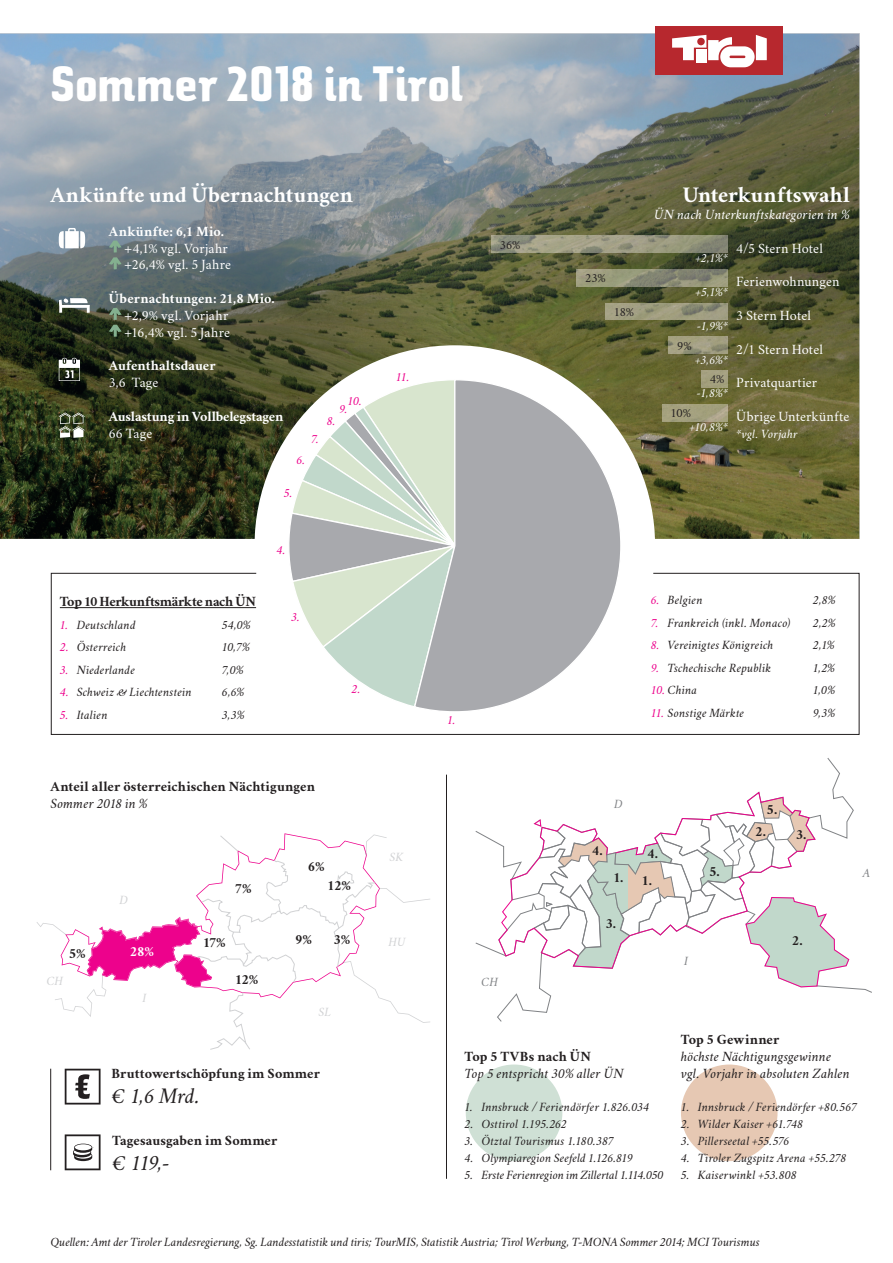
<style>
.page{position:relative;width:893px;height:1263px;background:#fff}
.page>*{position:absolute;margin:0;border:0;box-sizing:border-box;transform-origin:0 0}
.t1{font:49.5px "TW Character Sans";letter-spacing:.005em;color:#fff}
.t2{font:700 22.5px "Crimson";color:#fff}
.t3{font:italic 22.5px "Crimson";letter-spacing:-.035em;color:#231f20}
.t4{font:14.25px/16.8px "Crimson";letter-spacing:.005em;color:#fff}
.t5{font:700 14.25px "Crimson";letter-spacing:.005em;color:#231f20}
.t6{font:italic 14.25px/16.8px "Crimson";letter-spacing:.005em;color:#231f20}
.t7{font:700 14.25px "Crimson";color:#fff}
.t8{font:italic 14.25px "Crimson";letter-spacing:.005em;color:#fff}
.t9{font:700 14.25px "Crimson";letter-spacing:-.025em;color:#231f20}
.t10{font:700 14.25px "Crimson";letter-spacing:.02em;color:#fff}
.t11{font:italic 12.75px "Crimson";letter-spacing:.005em;color:#231f20}
.t12{font:italic 12.75px "Crimson";letter-spacing:.01em;color:#fff}
.t13{font:italic 12.75px "Crimson";color:#ed028c}
.t14{font:12.75px "Crimson";letter-spacing:-.01em;color:#231f20}
.t15{font:italic 12.75px "Crimson";letter-spacing:.01em;color:#d1d2d4}
.t16{font:italic 12.75px "Crimson";color:#808285}
.s1{color:#ed028c}
</style>
<div class="page">
<img style="left:0;top:34px;width:859px;height:505px">
<div style="left:255px;top:345px;width:400px;height:401px;background:#fff;border-radius:50%"></div>
<svg style="left:63px;top:298px;width:28px;height:15px"></svg>
<svg style="left:65px;top:228px;width:22px;height:20px"></svg>
<svg style="left:109px;top:241px;width:13px;height:28px"></svg>
<svg style="left:109px;top:308px;width:13px;height:29px"></svg>
<svg style="left:59px;top:358px;width:23px;height:23px"></svg>
<svg style="left:51px;top:573px;width:808px;height:162px"></svg>
<div style="left:655px;top:26px;width:128px;height:49px;background:#b7282e"></div>
<svg style="left:672px;top:35px;width:95px;height:32px"></svg>
<img style="left:491px;top:236px;width:237px;height:17px">
<img style="left:577px;top:269px;width:151px;height:17px">
<img style="left:605px;top:303px;width:123px;height:17px">
<img style="left:669px;top:337px;width:59px;height:17px">
<img style="left:701px;top:370px;width:27px;height:18px">
<img style="left:662px;top:404px;width:66px;height:17px">
<div style="left:466px;top:1064px;width:96px;height:97px;background:#cfe0d5;border-radius:50%"></div>
<div style="left:681px;top:1064px;width:96px;height:97px;background:#e6c8b3;border-radius:50%"></div>
<hr style="left:446px;top:775px;width:1px;height:404px;background:#231f20">
<svg style="left:36px;top:834px;width:394px;height:216px"></svg>
<hr style="left:50px;top:1069px;width:1px;height:101px;background:#231f20">
<svg style="left:475px;top:758px;width:397px;height:264px"></svg>
<svg style="left:59px;top:412px;width:26px;height:26px"></svg>
<svg style="left:65px;top:1134px;width:36px;height:36px"></svg>
<svg style="left:65px;top:1069px;width:36px;height:35px"></svg>
<svg style="left:287px;top:378px;width:126px;height:330px"></svg>
<svg style="left:413px;top:378px;width:209px;height:335px"></svg>
<h1 class="t1" style="left:51px;top:53px;width:414px">Sommer 2018 in Tirol</h1>
<h2 class="t2" style="left:51px;top:178px;width:304px">Ankünfte und Übernachtungen</h2>
<p class="t10" style="left:109px;top:221px;width:117px">Ankünfte: 6,1 Mio.</p>
<p class="t4" style="left:125px;top:239px;width:108px">+4,1% vgl. Vorjahr +26,4% vgl. 5 Jahre</p>
<p class="t7" style="left:109px;top:288px;width:167px">Übernachtungen: 21,8 Mio.</p>
<p class="t4" style="left:125px;top:306px;width:107px">+2,9% vgl. Vorjahr +16,4% vgl. 5 Jahre</p>
<p class="t7" style="left:109px;top:355px;width:108px">Aufenthaltsdauer</p>
<p class="t4" style="left:109px;top:373px;width:51px">3,6 Tage</p>
<p class="t7" style="left:109px;top:406px;width:176px">Auslastung in Vollbelegstagen</p>
<p class="t4" style="left:109px;top:424px;width:45px">66 Tage</p>
<p class="t13" style="left:311px;top:431px;width:9px">7.</p>
<p class="t13" style="left:296px;top:453px;width:10px">6.</p>
<p class="t13" style="left:348px;top:393px;width:16px">10.</p>
<p class="t13" style="left:339px;top:401px;width:10px">9.</p>
<p class="t13" style="left:327px;top:413px;width:10px">8.</p>
<p class="t13" style="left:284px;top:485px;width:10px">5.</p>
<p class="t9" style="left:60px;top:591px;width:198px">Top 10 Herkunftsmärkte nach ÜN</p>
<p class="t11" style="left:60px;top:617px;width:77px"><span class="s1">1.</span> Deutschland</p>
<p class="t11" style="left:222px;top:617px;width:30px">54,0%</p>
<p class="t11" style="left:60px;top:639px;width:68px"><span class="s1">2.</span> Österreich</p>
<p class="t11" style="left:222px;top:639px;width:30px">10,7%</p>
<p class="t11" style="left:60px;top:662px;width:77px"><span class="s1">3.</span> Niederlande</p>
<p class="t11" style="left:222px;top:662px;width:23px">7,0%</p>
<p class="t11" style="left:60px;top:684px;width:133px"><span class="s1">4.</span> Schweiz &amp; Liechtenstein</p>
<p class="t11" style="left:222px;top:684px;width:24px">6,6%</p>
<p class="t11" style="left:60px;top:707px;width:49px"><span class="s1">5.</span> Italien</p>
<p class="t11" style="left:222px;top:707px;width:24px">3,3%</p>
<p class="t13" style="left:277px;top:542px;width:10px">4.</p>
<p class="t13" style="left:291px;top:610px;width:10px">3.</p>
<p class="t13" style="left:352px;top:681px;width:10px">2.</p>
<p class="t5" style="left:51px;top:776px;width:266px">Anteil aller österreichischen Nächtigungen</p>
<p class="t6" style="left:51px;top:795px;width:99px">Sommer 2018 in %</p>
<p class="t5" style="left:69px;top:943px;width:18px">5%</p>
<p class="t15" style="left:46px;top:973px;width:18px">CH</p>
<p class="t15" style="left:119px;top:892px;width:10px">D</p>
<p class="t7" style="left:130px;top:941px;width:25px">28%</p>
<p class="t15" style="left:142px;top:990px;width:5px">I</p>
<p class="t5" style="left:235px;top:878px;width:18px">7%</p>
<p class="t5" style="left:203px;top:932px;width:24px">17%</p>
<p class="t5" style="left:235px;top:969px;width:25px">12%</p>
<p class="t5" style="left:308px;top:856px;width:18px">6%</p>
<p class="t5" style="left:328px;top:874px;width:25px">12%</p>
<p class="t5" style="left:296px;top:929px;width:18px">9%</p>
<p class="t5" style="left:334px;top:929px;width:18px">3%</p>
<p class="t15" style="left:319px;top:1004px;width:14px">SL</p>
<p class="t13" style="left:396px;top:369px;width:15px">11.</p>
<p class="t15" style="left:389px;top:849px;width:15px">SK</p>
<p class="t15" style="left:388px;top:934px;width:19px">HU</p>
<p class="t14" style="left:500px;top:236px;width:22px">36%</p>
<p class="t13" style="left:447px;top:712px;width:10px">1.</p>
<p class="t16" style="left:481px;top:974px;width:18px">CH</p>
<p class="t14" style="left:585px;top:269px;width:22px">23%</p>
<p class="t14" style="left:614px;top:303px;width:22px">18%</p>
<h2 class="t2" style="left:683px;top:178px;width:169px">Unterkunftswahl</h2>
<p class="t8" style="left:654px;top:206px;width:197px">ÜN nach Unterkunftskategorien in %</p>
<p class="t12" style="left:695px;top:251px;width:34px">+2,1%*</p>
<p class="t12" style="left:695px;top:284px;width:34px">+5,1%*</p>
<p class="t12" style="left:697px;top:318px;width:32px">-1,9%*</p>
<p class="t12" style="left:695px;top:352px;width:34px">+3,6%*</p>
<p class="t12" style="left:696px;top:385px;width:33px">-1,8%*</p>
<p class="t12" style="left:689px;top:419px;width:40px">+10,8%*</p>
<p class="t14" style="left:677px;top:337px;width:16px">9%</p>
<p class="t14" style="left:710px;top:371px;width:16px">4%</p>
<p class="t14" style="left:671px;top:404px;width:22px">10%</p>
<p class="t4" style="left:736px;top:239px;width:88px">4/5 Stern Hotel</p>
<p class="t4" style="left:736px;top:272px;width:105px">Ferienwohnungen</p>
<p class="t4" style="left:736px;top:306px;width:76px">3 Stern Hotel</p>
<p class="t4" style="left:736px;top:340px;width:88px">2/1 Stern Hotel</p>
<p class="t4" style="left:736px;top:373px;width:83px">Privatquartier</p>
<p class="t4" style="left:736px;top:407px;width:115px">Übrige Unterkünfte</p>
<p class="t12" style="left:736px;top:426px;width:63px">*vgl. Vorjahr</p>
<p class="t11" style="left:651px;top:593px;width:53px"><span class="s1">6.</span> Belgien</p>
<p class="t11" style="left:813px;top:593px;width:24px">2,8%</p>
<p class="t11" style="left:651px;top:615px;width:141px"><span class="s1">7.</span> Frankreich (inkl. Monaco)</p>
<p class="t11" style="left:813px;top:615px;width:24px">2,2%</p>
<p class="t11" style="left:651px;top:638px;width:124px"><span class="s1">8.</span> Vereinigtes Königreich</p>
<p class="t11" style="left:813px;top:638px;width:23px">2,1%</p>
<p class="t11" style="left:651px;top:660px;width:122px"><span class="s1">9.</span> Tschechische Republik</p>
<p class="t11" style="left:813px;top:660px;width:24px">1,2%</p>
<p class="t11" style="left:651px;top:683px;width:48px"><span class="s1">10.</span> China</p>
<p class="t11" style="left:813px;top:683px;width:24px">1,0%</p>
<p class="t11" style="left:651px;top:705px;width:95px"><span class="s1">11.</span> Sonstige Märkte</p>
<p class="t11" style="left:813px;top:705px;width:24px">9,3%</p>
<p class="t16" style="left:614px;top:797px;width:10px">D</p>
<p class="t5" style="left:592px;top:840px;width:12px">4.</p>
<p class="t5" style="left:648px;top:843px;width:12px">4.</p>
<p class="t5" style="left:613px;top:868px;width:40px">1. 1.</p>
<p class="t5" style="left:606px;top:913px;width:12px">3.</p>
<p class="t5" style="left:709px;top:861px;width:12px">5.</p>
<p class="t16" style="left:684px;top:954px;width:5px">I</p>
<p class="t5" style="left:767px;top:799px;width:12px">5.</p>
<p class="t5" style="left:755px;top:821px;width:12px">2.</p>
<p class="t5" style="left:796px;top:824px;width:12px">3.</p>
<p class="t5" style="left:792px;top:930px;width:12px">2.</p>
<p class="t16" style="left:863px;top:865px;width:9px">A</p>
<p class="t5" style="left:112px;top:1063px;width:210px">Bruttowertschöpfung im Sommer</p>
<h2 class="t3" style="left:111px;top:1082px;width:90px">€ 1,6 Mrd.</h2>
<p class="t5" style="left:112px;top:1130px;width:167px">Tagesausgaben im Sommer</p>
<h2 class="t3" style="left:112px;top:1150px;width:59px">€ 119,-</h2>
<p class="t5" style="left:465px;top:1046px;width:128px">Top 5 TVBs nach ÜN</p>
<p class="t6" style="left:465px;top:1065px;width:160px">Top 5 entspricht 30% aller ÜN</p>
<p class="t11" style="left:465px;top:1100px;width:186px">1. Innsbruck / Feriendörfer 1.826.034</p>
<p class="t11" style="left:465px;top:1116px;width:104px">2. Osttirol 1.195.262</p>
<p class="t11" style="left:465px;top:1133px;width:151px">3. Ötztal Tourismus 1.180.387</p>
<p class="t11" style="left:465px;top:1150px;width:169px">4. Olympiaregion Seefeld 1.126.819</p>
<p class="t11" style="left:465px;top:1167px;width:200px">5. Erste Ferienregion im Zillertal 1.114.050</p>
<p class="t5" style="left:681px;top:1029px;width:100px">Top 5 Gewinner</p>
<p class="t6" style="left:681px;top:1048px;width:170px">höchste Nächtigungsgewinne vgl. Vorjahr in absoluten Zahlen</p>
<p class="t11" style="left:681px;top:1100px;width:177px">1. Innsbruck / Feriendörfer +80.567</p>
<p class="t11" style="left:681px;top:1116px;width:124px">2. Wilder Kaiser +61.748</p>
<p class="t11" style="left:681px;top:1133px;width:110px">3. Pillerseetal +55.576</p>
<p class="t11" style="left:681px;top:1150px;width:167px">4. Tiroler Zugspitz Arena +55.278</p>
<p class="t11" style="left:681px;top:1167px;width:117px">5. Kaiserwinkl +53.808</p>
<p class="t11" style="left:50px;top:1234px;width:711px">Quellen: Amt der Tiroler Landesregierung, Sg. Landesstatistik und tiris; TourMIS, Statistik Austria; Tirol Werbung, T-MONA Sommer 2014; MCI Tourismus</p>
</div>
